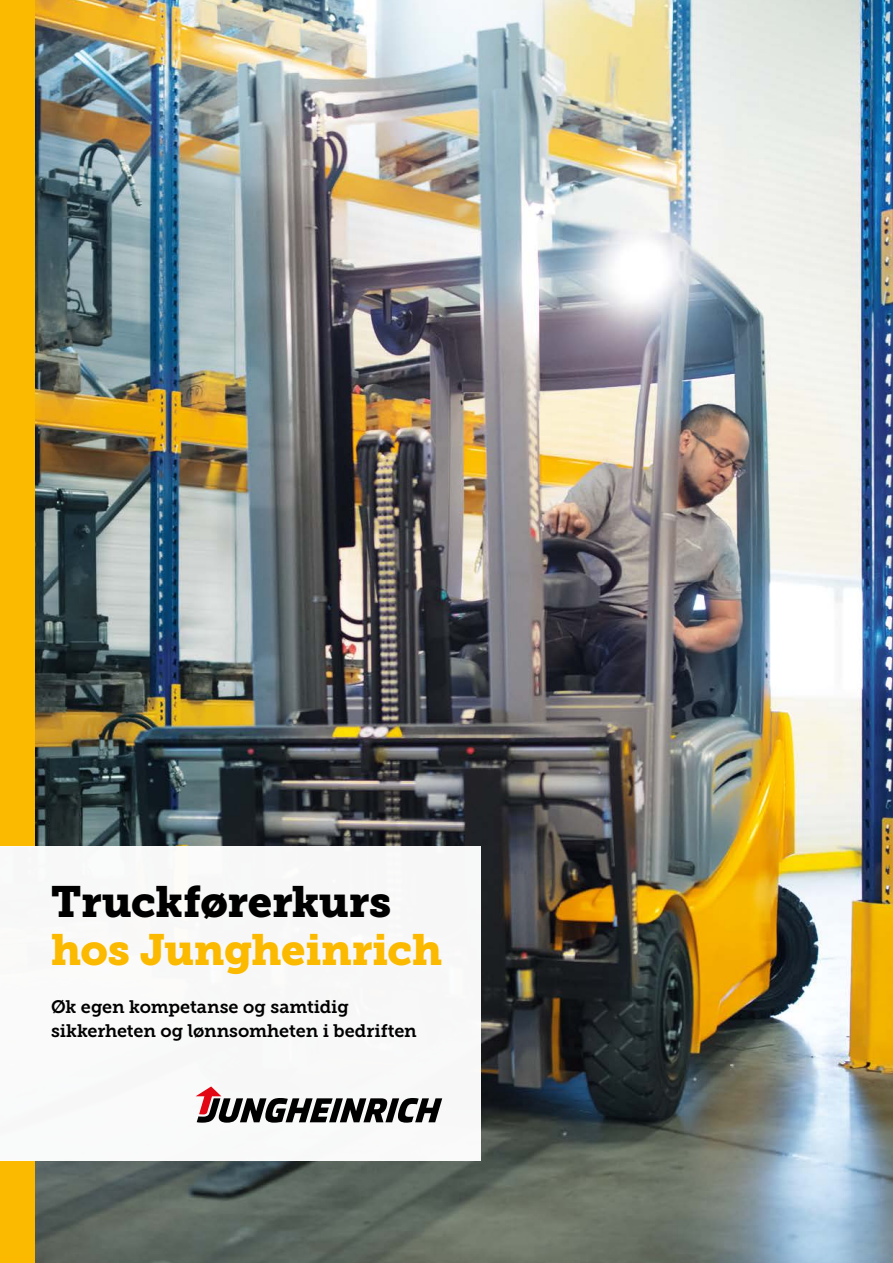
<style>
.page{position:relative;width:893px;height:1263px;background:#fff}
.page>*{position:absolute;margin:0;border:0;box-sizing:border-box;transform-origin:0 0}
.t1{font:43.5px "Museo JH Slab 900";letter-spacing:-.01em;color:#fbba00}
.t2{font:43.5px "Museo JH Slab 900";letter-spacing:-.005em;color:#000}
.t3{font:18px/24px "Museo JH Slab 700";letter-spacing:-.005em;color:#000}
</style>
<div class="page">
<img style="left:34px;top:0;width:859px;height:1263px">
<div style="left:0;top:0;width:34px;height:846px;background:#fbba00"></div>
<div style="left:0;top:1161px;width:34px;height:102px;background:#fbba00"></div>
<div style="left:0;top:846px;width:480px;height:315px;background:#f8f8f8"></div>
<svg style="left:196px;top:1086px;width:246px;height:37px"></svg>
<h1 class="t2" style="left:51px;top:877px;width:342px">Truckførerkurs</h1>
<h1 class="t1" style="left:51px;top:925px;width:393px">hos Jungheinrich</h1>
<p class="t3" style="left:51px;top:995px;width:367px">Øk egen kompetanse og samtidig sikkerheten og lønnsomheten i bedriften</p>
</div>
